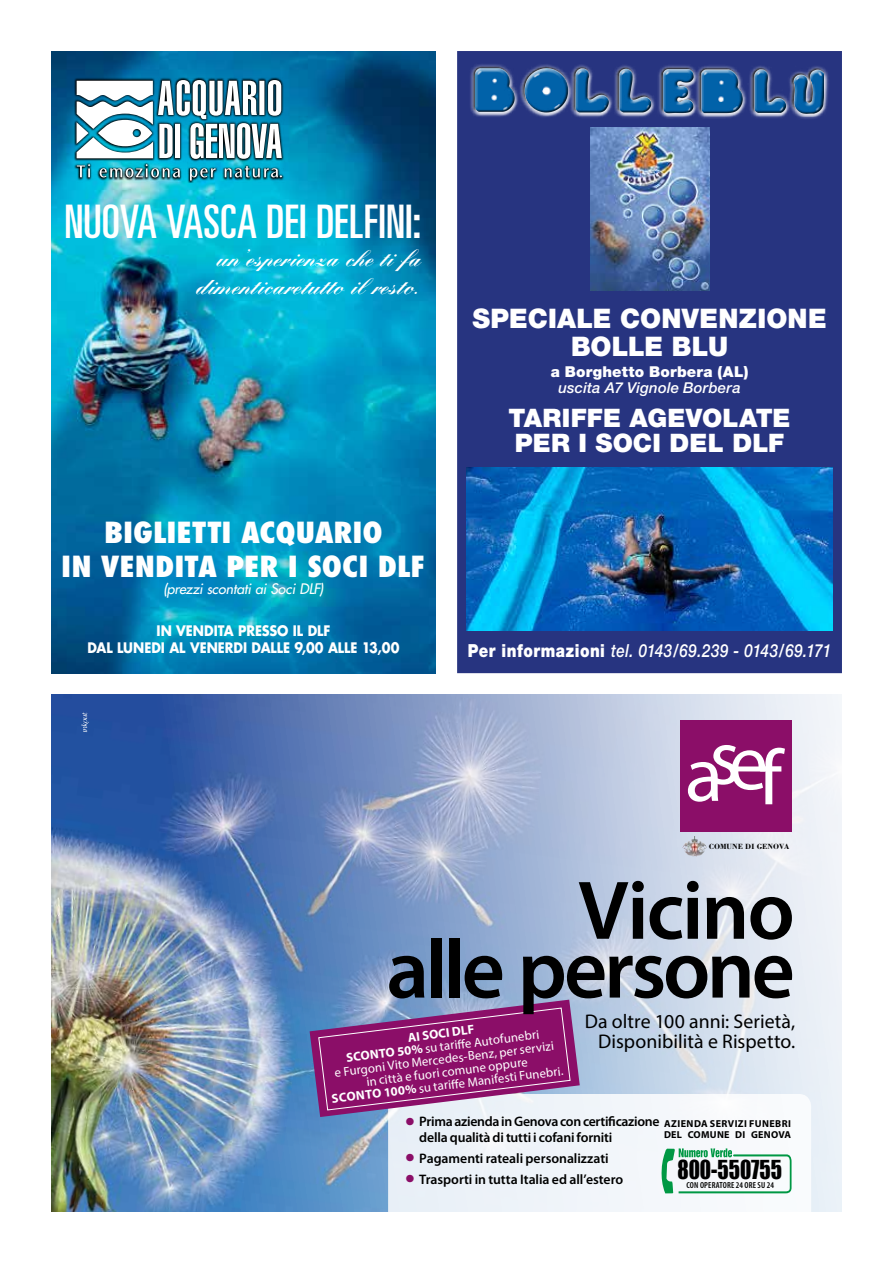
<style>
.page{position:relative;width:893px;height:1263px;background:#fff}
.page>*{position:absolute;margin:0;border:0;box-sizing:border-box;transform-origin:0 0}
.t1{font:600 83.85px/58.8px "Myriad Pro";letter-spacing:-.035em;color:#000;text-align:right}
.t2{font:ultra-condensed 46.2px "Univers LT Std";color:#fff}
.t3{font:800 condensed 28.35px/33.9px "Futura";letter-spacing:-.005em;color:#fff;text-align:center;scale:1.1 1}
.t4{font:900 27px/28.5px "Helvetica Neue";letter-spacing:.005em;color:#fff;text-align:center}
.t5{font:900 25.5px/25.5px "Helvetica Neue";letter-spacing:.005em;color:#fff}
.t6{font:24px "Impact";color:#000;scale:.88 1}
.t7{font:900 23.1px/27.8px "Kuenstler Script";color:#fff;text-align:right}
.t8{font:19.8px/19.8px "Myriad Pro";letter-spacing:.005em;color:#000;text-align:right}
.t9{font:italic 500 18px "Helvetica Neue";letter-spacing:.025em;color:#fff;scale:.84 1}
.t10{font:italic 500 15px "Helvetica Neue";letter-spacing:.01em;color:#fff}
.t11{font:900 15px "Helvetica Neue";letter-spacing:.01em;color:#fff}
.t12{font:700 14.1px/17px "Futura";letter-spacing:-.005em;color:#fff;text-align:center;scale:.9 1}
.t13{font:italic 14.1px "Futura";letter-spacing:-.01em;color:#fff}
.t14{font:600 13.8px/15.9px "Myriad Pro";letter-spacing:-.01em;color:#000}
.t15{font:12.75px/12.9px "Myriad Pro";color:#fff;text-align:center}
.t16{font:700 10.05px/11.2px "Myriad Pro";letter-spacing:.03em;color:#000}
.t17{font:600 condensed 8.7px "Myriad Pro";letter-spacing:.02em;color:#000}
.t18{font:700 7.8px "Bodoni";color:#000}
.s1{font-weight:900;font-style:normal}
.s2{font-weight:700}
.s3{font-family:"Helvetica Neue LT Std";font-weight:500;font-size:21px;color:#8b0e68}
</style>
<div class="page">
<img style="left:51px;top:694px;width:791px;height:518px">
<svg style="left:388px;top:1094px;width:423px;height:118px;fill:#f1f5fa"></svg>
<svg style="left:659px;top:1148px;width:132px;height:45px"></svg>
<svg style="left:310px;top:1000px;width:270px;height:117px;background:#96468c"></svg>
<div style="left:681px;top:720px;width:111px;height:111px;background:#8b0e68"></div>
<svg style="left:688px;top:745px;width:97px;height:59px"></svg>
<img style="left:682px;top:837px;width:26px;height:20px">
<svg style="left:81px;top:712px;width:8px;height:20px"></svg>
<img style="left:51px;top:51px;width:385px;height:622px">
<svg style="left:74px;top:77px;width:211px;height:106px;background:#0f7fa2"></svg>
<svg style="left:77px;top:80px;width:205px;height:101px"></svg>
<div style="left:457px;top:51px;width:385px;height:622px;background:#273480"></div>
<img style="left:590px;top:128px;width:119px;height:163px">
<svg style="left:470px;top:64px;width:359px;height:55px"></svg>
<div style="left:472px;top:66px;width:354px;height:47px;background:#fff;opacity:.75"></div>
<div style="left:473px;top:71px;width:354px;height:46px;background:#000;opacity:.75"></div>
<img style="left:467px;top:467px;width:365px;height:163px">
<h2 class="t2" style="left:64px;top:195px;width:358px">NUOVA VASCA DEI DELFINI:</h2>
<h3 class="t7" style="left:196px;top:244px;width:230px">un’esperienza che ti fa dimenticaretutto il resto.</h3>
<h3 class="t3" style="left:61px;top:515px;width:333px">BIGLIETTI ACQUARIO<br>IN VENDITA PER I SOCI DLF</h3>
<p class="t13" style="left:163px;top:579px;width:161px">(prezzi scontati ai Soci DLF)</p>
<p class="t12" style="left:87px;top:622px;width:348px">IN VENDITA PRESSO IL DLF<br>DAL LUNEDI AL VENERDI DALLE 9,00 ALLE 13,00</p>
<h3 class="t4" style="left:472px;top:304px;width:356px">SPECIALE CONVENZIONE<br>BOLLE BLU</h3>
<p class="t11" style="left:551px;top:362px;width:199px">a Borghetto Borbera (AL)</p>
<p class="t10" style="left:558px;top:379px;width:184px">uscita A7 Vignole Borbera</p>
<h3 class="t5" style="left:508px;top:405px;width:283px">TARIFFE AGEVOLATE<br>PER I SOCI DEL DLF</h3>
<h3 class="t9" style="left:468px;top:640px;width:434px"><span class="s1">Per informazioni</span> tel. 0143/69.239 - 0143/69.171</h3>
<p class="t18" style="left:709px;top:841px;width:82px">COMUNE DI GENOVA</p>
<h1 class="t1" style="left:386px;top:882px;width:410px">Vicino<br>alle persone</h1>
<h3 class="t8" style="left:585px;top:1011px;width:212px">Da oltre 100 anni: Serietà,<br>Disponibilità e Rispetto.</h3>
<p class="t15" style="left:324px;top:1041px;width:235px;rotate:-7deg"><span class="s2">AI SOCI DLF<br>SCONTO 50%</span> su tariff e Autofunebri<br>e Furgoni Vito Mercedes-Benz, per servizi in città e fuori comune oppure<br><span class="s2">SCONTO 100%</span> su tariff e Manifesti Funebri.</p>
<p class="t14" style="left:419px;top:1114px;width:242px;text-indent:-14px"><span class="s3">•</span> Prima azienda in Genova con certificazione della qualità di tutti i cofani forniti</p>
<p class="t14" style="left:405px;top:1150px;width:205px"><span class="s3">•</span> Pagamenti rateali personalizzati</p>
<p class="t14" style="left:405px;top:1171px;width:220px"><span class="s3">•</span> Trasporti in tutta Italia ed all’estero</p>
<p class="t17" style="left:686px;top:1180px;width:89px">CON OPERATORE 24 ORE SU 24</p>
<p class="t16" style="left:664px;top:1118px;width:129px">AZIENDA SERVIZI FUNEBRI<br>DEL COMUNE DI GENOVA</p>
<h3 class="t6" style="left:677px;top:1151px;width:121px">800-550755</h3>
</div>
